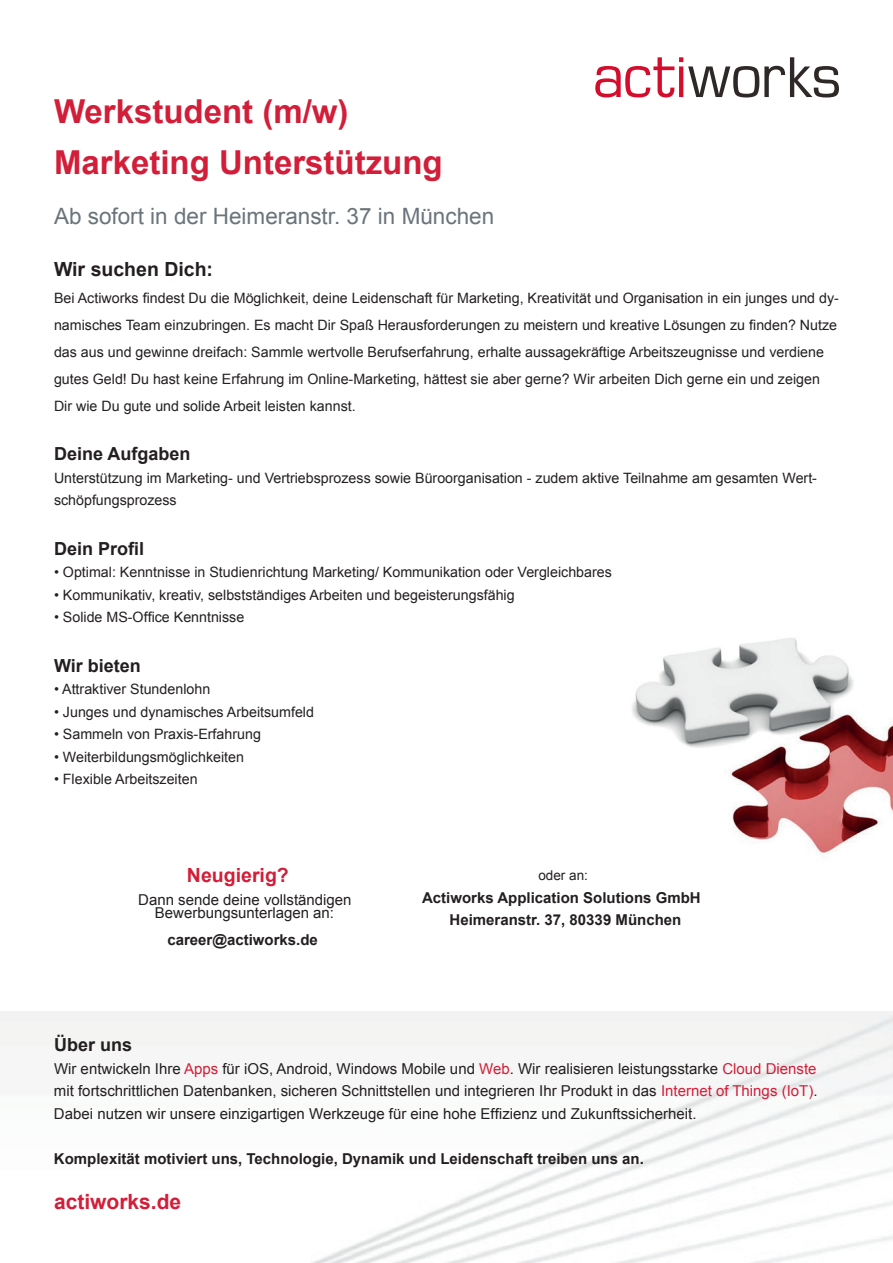
<style>
.page{position:relative;width:893px;height:1263px;background:#fff}
.page>*{position:absolute;margin:0;border:0;box-sizing:border-box;transform-origin:0 0}
.t1{font:700 33px/51px "Arial";color:#d21e38}
.t2{font:22.5px "Arial";color:#6a747b}
.t3{font:700 21px "Arial";color:#d21e38}
.t4{font:700 19.5px "Arial";color:#231f20}
.t5{font:700 19.5px "Arial";color:#d21e38}
.t6{font:700 18px "Arial";color:#231f20}
.t7{font:15px/22.5px "Arial";color:#231f20;text-align:center}
.t8{font:700 15px/22.5px "Arial";color:#231f20;text-align:center}
.t9{font:14.25px/27px "Arial";color:#231f20}
.t10{font:13.5px "Arial";color:#231f20}
.s1{color:#d21e38}
</style>
<div class="page">
<svg style="left:595px;top:57px;width:244px;height:40px"></svg>
<img style="left:632px;top:638px;width:261px;height:216px">
<h1 class="t1" style="left:54px;top:87px;width:390px">Werkstudent (m/w)<br>Marketing Unterstützung</h1>
<h2 class="t2" style="left:54px;top:201px;width:442px">Ab sofort in der Heimeranstr. 37 in München</h2>
<h3 class="t4" style="left:54px;top:256px;width:161px">Wir suchen Dich:</h3>
<p class="t9" style="left:54px;top:284px;width:786px">Bei Actiworks findest Du die Möglichkeit, deine Leidenschaft für Marketing, Kreativität und Organisation in ein junges und dy&shy;namisches Team einzubringen. Es macht Dir Spaß Herausforderungen zu meistern und kreative Lösungen zu finden? Nutze das aus und gewinne dreifach: Sammle wertvolle Berufserfahrung, erhalte aussagekräftige Arbeitszeugnisse und verdiene gutes Geld! Du hast keine Erfahrung im Online-Marketing, hättest sie aber gerne? Wir arbeiten Dich gerne ein und zeigen Dir wie Du gute und solide Arbeit leisten kannst.</p>
<p class="t6" style="left:54px;top:442px;width:138px">Deine Aufgaben</p>
<p class="t9" style="left:54px;top:467px;width:764px;line-height:22.5px">Unterstützung im Marketing- und Vertriebsprozess sowie Büroorganisation - zudem aktive Teilnahme am gesamten Wert&shy;schöpfungsprozess</p>
<p class="t6" style="left:54px;top:536px;width:92px">Dein Profil</p>
<p class="t9" style="left:54px;top:559px;width:559px">• Optimal: Kenntnisse in Studienrichtung Marketing/ Kommunikation oder Vergleichbares</p>
<p class="t9" style="left:54px;top:581px;width:462px">• Kommunikativ, kreativ, selbstständiges Arbeiten und begeisterungsfähig</p>
<p class="t9" style="left:54px;top:604px;width:192px">• Solide MS-Office Kenntnisse</p>
<p class="t6" style="left:54px;top:653px;width:88px">Wir bieten</p>
<p class="t9" style="left:54px;top:676px;width:158px">• Attraktiver Stundenlohn</p>
<p class="t9" style="left:54px;top:698px;width:262px">• Junges und dynamisches Arbeitsumfeld</p>
<p class="t9" style="left:54px;top:721px;width:208px">• Sammeln von Praxis-Erfahrung</p>
<p class="t9" style="left:54px;top:743px;width:192px">• Weiterbildungsmöglichkeiten</p>
<p class="t9" style="left:54px;top:766px;width:145px">• Flexible Arbeitszeiten</p>
<h3 class="t5" style="left:187px;top:862px;width:103px">Neugierig?</h3>
<p class="t7" style="left:138px;top:893px;width:215px;line-height:13.5px">Dann sende deine vollständigen<br>Bewerbungsunterlagen an:</p>
<p class="t8" style="left:167px;top:929px;width:152px">career@actiworks.de</p>
<p class="t10" style="left:538px;top:866px;width:51px">oder an:</p>
<p class="t8" style="left:422px;top:886px;width:280px">Actiworks Application Solutions GmbH<br>Heimeranstr. 37, 80339 München</p>
<p class="t6" style="left:54px;top:1033px;width:80px">Über uns</p>
<p class="t7" style="left:54px;top:1057px;width:765px;text-align:justify">Wir entwickeln Ihre <span class="s1">Apps</span> für iOS, Android, Windows Mobile und <span class="s1">Web</span>. Wir realisieren leistungsstarke <span class="s1">Cloud Dienste </span>mit fortschrittlichen Datenbanken, sicheren Schnittstellen und integrieren Ihr Produkt in das <span class="s1">Internet of Things (IoT)</span>.<br>Dabei nutzen wir unsere einzigartigen Werkzeuge für eine hohe Effizienz und Zukunftssicherheit.</p>
<p class="t8" style="left:54px;top:1147px;width:591px">Komplexität motiviert uns, Technologie, Dynamik und Leidenschaft treiben uns an.</p>
<h3 class="t3" style="left:54px;top:1187px;width:129px">actiworks.de</h3>
</div>
